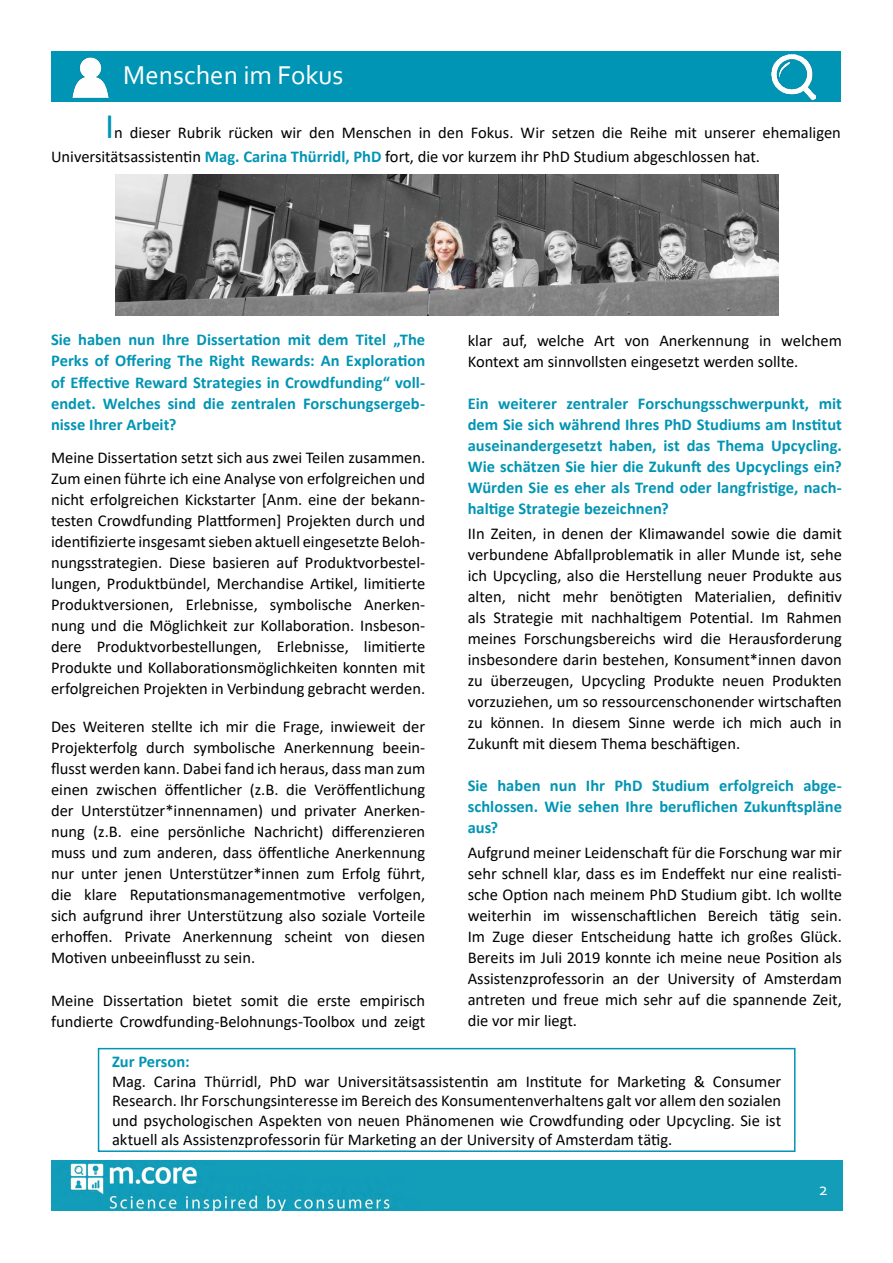
<style>
.page{position:relative;width:893px;height:1263px;background:#fff}
.page>*{position:absolute;margin:0;border:0;box-sizing:border-box;transform-origin:0 0}
.t1{font:27px "Corbel";color:#fff}
.t2{font:18px "Corbel";color:#fff}
.t3{font:16.5px/21px "Calibri";color:#000;text-align:justify}
.t4{font:700 16.5px/21px "Calibri";color:#0095b4;text-align:justify}
.s1{font-size:36px;color:#0095b4}
.s2{font-weight:700;color:#0095b4}
</style>
<div class="page">
<img style="left:51px;top:1160px;width:754px;height:51px">
<div style="left:805px;top:1160px;width:37px;height:51px;background:#139db9"></div>
<div style="left:51px;top:51px;width:790px;height:50px;background:#0095b4"></div>
<div style="left:98px;top:1048px;width:697px;height:104px;border:2px solid #0095b4"></div>
<img style="left:772px;top:55px;width:43px;height:44px">
<img style="left:72px;top:57px;width:37px;height:41px">
<img style="left:115px;top:174px;width:663px;height:141px">
<h1 class="t1" style="left:123px;top:58px;width:222px">Menschen im Fokus</h1>
<p class="t3" style="left:51px;top:120px;width:791px;line-height:24px;text-indent:54px"><span class="s1">I</span>n dieser Rubrik rücken wir den Menschen in den Fokus. Wir setzen die Reihe mit unserer ehemaligen<br>Universitätsassistentin <span class="s2">Mag. Carina Thürridl, PhD</span> fort, die vor kurzem ihr PhD Studium abgeschlossen hat.</p>
<p class="t4" style="left:51px;top:329px;width:376px">Sie haben nun Ihre Dissertation mit dem Titel „The Perks of Offering The Right Rewards: An Exploration of Effective Reward Strategies in Crowdfunding“ voll&shy;endet. Welches sind die zentralen Forschungsergeb&shy;nisse Ihrer Arbeit?</p>
<p class="t3" style="left:51px;top:447px;width:376px">Meine Dissertation setzt sich aus zwei Teilen zusammen.<br>Zum einen führte ich eine Analyse von erfolgreichen und nicht erfolgreichen Kickstarter [Anm. eine der bekann&shy;testen Crowdfunding Plattformen] Projekten durch und identifizierte insgesamt sieben aktuell eingesetzte Beloh&shy;nungsstrategien. Diese basieren auf Produktvorbestel&shy;lungen, Produktbündel, Merchandise Artikel, limitierte Produktversionen, Erlebnisse, symbolische Anerken&shy;nung und die Möglichkeit zur Kollaboration. Insbeson&shy;dere Produktvorbestellungen, Erlebnisse, limitierte Produkte und Kollaborationsmöglichkeiten konnten mit erfolgreichen Projekten in Verbindung gebracht werden.</p>
<p class="t3" style="left:51px;top:716px;width:376px">Des Weiteren stellte ich mir die Frage, inwieweit der Projekterfolg durch symbolische Anerkennung beein&shy;flusst werden kann. Dabei fand ich heraus, dass man zum einen zwischen öffentlicher (z.B. die Veröffentlichung der Unterstützer*innennamen) und privater Anerken&shy;nung (z.B. eine persönliche Nachricht) differenzieren muss und zum anderen, dass öffentliche Anerkennung nur unter jenen Unterstützer*innen zum Erfolg führt, die klare Reputationsmanagementmotive verfolgen, sich aufgrund ihrer Unterstützung also soziale Vorteile erhoffen. Private Anerkennung scheint von diesen Motiven unbeeinflusst zu sein.</p>
<p class="t3" style="left:51px;top:989px;width:376px">Meine Dissertation bietet somit die erste empirisch fundierte Crowdfunding-Belohnungs-Toolbox und zeigt</p>
<p class="t3" style="left:468px;top:329px;width:376px">klar auf, welche Art von Anerkennung in welchem<br>Kontext am sinnvollsten eingesetzt werden sollte.</p>
<p class="t4" style="left:468px;top:392px;width:376px">Ein weiterer zentraler Forschungsschwerpunkt, mit dem Sie sich während Ihres PhD Studiums am Institut auseinandergesetzt haben, ist das Thema Upcycling.<br>Wie schätzen Sie hier die Zukunft des Upcyclings ein?<br>Würden Sie es eher als Trend oder langfristige, nach&shy;haltige Strategie bezeichnen?</p>
<p class="t3" style="left:468px;top:522px;width:376px">IIn Zeiten, in denen der Klimawandel sowie die damit verbundene Abfallproblematik in aller Munde ist, sehe ich Upcycling, also die Herstellung neuer Produkte aus alten, nicht mehr benötigten Materialien, definitiv als Strategie mit nachhaltigem Potential. Im Rahmen meines Forschungsbereichs wird die Herausforderung insbesondere darin bestehen, Konsument*innen davon zu überzeugen, Upcycling Produkte neuen Produkten vorzuziehen, um so ressourcenschonender wirtschaften zu können. In diesem Sinne werde ich mich auch in Zukunft mit diesem Thema beschäftigen.</p>
<p class="t4" style="left:468px;top:775px;width:376px">Sie haben nun Ihr PhD Studium erfolgreich abge&shy;schlossen. Wie sehen Ihre beruflichen Zukunftspläne aus?</p>
<p class="t3" style="left:468px;top:842px;width:376px">Aufgrund meiner Leidenschaft für die Forschung war mir sehr schnell klar, dass es im Endeffekt nur eine realisti&shy;sche Option nach meinem PhD Studium gibt. Ich wollte weiterhin im wissenschaftlichen Bereich tätig sein.<br>Im Zuge dieser Entscheidung hatte ich großes Glück.<br>Bereits im Juli 2019 konnte ich meine neue Position als Assistenzprofessorin an der University of Amsterdam antreten und freue mich sehr auf die spannende Zeit, die vor mir liegt.</p>
<p class="t4" style="left:112px;top:1051px;width:79px">Zur Person:</p>
<p class="t3" style="left:112px;top:1071px;width:671px;line-height:19.5px">Mag. Carina Thürridl, PhD war Universitätsassistentin am Institute for Marketing &amp; Consumer Research. Ihr Forschungsinteresse im Bereich des Konsumentenverhaltens galt vor allem den sozialen und psychologischen Aspekten von neuen Phänomenen wie Crowdfunding oder Upcycling. Sie ist aktuell als Assistenzprofessorin für Marketing an der University of Amsterdam tätig.</p>
<p class="t2" style="left:819px;top:1178px;width:11px">2</p>
</div>
